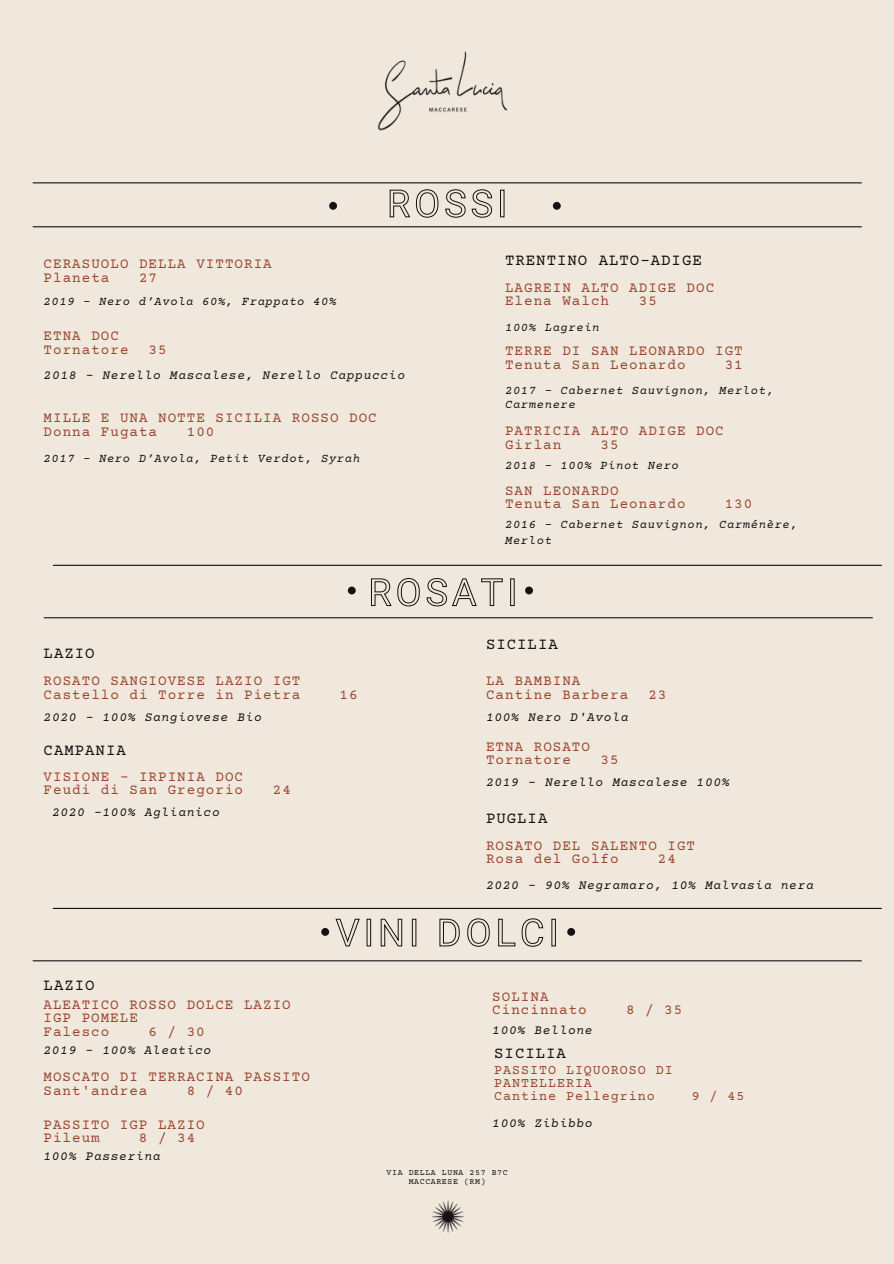
<style>
.page{position:relative;width:894px;height:1264px;background:#fff}
.page>*{position:absolute;margin:0;border:0;box-sizing:border-box;transform-origin:0 0}
.t1{font:15.75px "Courier Prime";letter-spacing:.06em;color:#161112}
.t2{font:14.25px "Courier Prime";letter-spacing:.07em;color:#994830}
.t3{font:13.35px/12.8px "Courier Prime";letter-spacing:.07em;color:#994830}
.t4{font:italic 12.75px "Courier Prime";letter-spacing:.06em;color:#161112}
.t5{font:italic 12px/14px "Courier Prime";letter-spacing:.06em;color:#161112}
.t6{font:8.25px "Courier Prime";letter-spacing:.07em;color:#161112}
</style>
<div class="page">
<div style="left:0;top:0;width:893px;height:1263px;background:#f1e8dd"></div>
<svg style="left:389px;top:189px;width:115px;height:29px"></svg>
<svg style="left:371px;top:578px;width:144px;height:28px"></svg>
<img style="left:377px;top:51px;width:131px;height:80px">
<hr style="left:33px;top:182px;width:828px;height:1px;background:#161112">
<hr style="left:53px;top:564px;width:828px;height:2px;background:#161112">
<hr style="left:33px;top:226px;width:828px;height:1px;background:#161112">
<hr style="left:44px;top:617px;width:828px;height:1px;background:#161112">
<hr style="left:53px;top:907px;width:828px;height:2px;background:#161112">
<div style="left:552px;top:202px;width:8px;height:8px;background:#161112;border-radius:50%"></div>
<div style="left:525px;top:586px;width:8px;height:8px;background:#161112;border-radius:50%"></div>
<div style="left:329px;top:202px;width:8px;height:8px;background:#161112;border-radius:50%"></div>
<div style="left:348px;top:586px;width:7px;height:8px;background:#161112;border-radius:50%"></div>
<img style="left:432px;top:1200px;width:32px;height:33px">
<svg style="left:335px;top:918px;width:221px;height:29px"></svg>
<div style="left:321px;top:928px;width:8px;height:7px;background:#161112;border-radius:50%"></div>
<div style="left:567px;top:928px;width:8px;height:7px;background:#161112;border-radius:50%"></div>
<hr style="left:33px;top:960px;width:828px;height:1px;background:#161112">
<p class="t2" style="left:44px;top:257px;width:230px">CERASUOLO DELLA VITTORIA</p>
<p class="t2" style="left:44px;top:270px;width:67px">Planeta</p>
<p class="t2" style="left:139px;top:270px;width:20px">27</p>
<p class="t5" style="left:44px;top:296px;width:294px">2019 - Nero d’Avola 60%, Frappato 40%</p>
<p class="t2" style="left:44px;top:329px;width:77px">ETNA DOC</p>
<p class="t2" style="left:44px;top:343px;width:86px">Tornatore</p>
<p class="t2" style="left:149px;top:343px;width:20px">35</p>
<p class="t4" style="left:44px;top:369px;width:363px">2018 - Nerello Mascalese, Nerello Cappuccio</p>
<p class="t2" style="left:44px;top:411px;width:334px">MILLE E UNA NOTTE SICILIA ROSSO DOC</p>
<p class="t2" style="left:44px;top:424px;width:115px">Donna Fugata</p>
<p class="t2" style="left:187px;top:424px;width:29px">100</p>
<p class="t5" style="left:44px;top:452px;width:318px">2017 - Nero D’Avola, Petit Verdot, Syrah</p>
<p class="t1" style="left:44px;top:646px;width:53px">LAZIO</p>
<p class="t2" style="left:44px;top:674px;width:258px">ROSATO SANGIOVESE LAZIO IGT</p>
<p class="t2" style="left:44px;top:687px;width:258px">Castello di Torre in Pietra</p>
<p class="t2" style="left:339px;top:687px;width:20px">16</p>
<p class="t4" style="left:44px;top:711px;width:220px">2020 - 100% Sangiovese Bio</p>
<p class="t1" style="left:44px;top:742px;width:84px">CAMPANIA</p>
<p class="t2" style="left:44px;top:769px;width:201px">VISIONE - IRPINIA DOC</p>
<p class="t2" style="left:44px;top:783px;width:201px">Feudi di San Gregorio</p>
<p class="t2" style="left:273px;top:783px;width:20px">24</p>
<p class="t4" style="left:52px;top:806px;width:169px">2020 -100% Aglianico</p>
<p class="t1" style="left:44px;top:978px;width:53px">LAZIO</p>
<p class="t2" style="left:43px;top:997px;width:249px">ALEATICO ROSSO DOLCE LAZIO</p>
<p class="t2" style="left:43px;top:1011px;width:96px">IGP POMELE</p>
<p class="t2" style="left:43px;top:1024px;width:67px">Falesco</p>
<p class="t2" style="left:148px;top:1024px;width:58px">6/30</p>
<p class="t4" style="left:43px;top:1044px;width:169px">2019 - 100% Aleatico</p>
<p class="t2" style="left:43px;top:1069px;width:268px">MOSCATO DI TERRACINA PASSITO</p>
<p class="t2" style="left:43px;top:1083px;width:105px">Sant'andrea</p>
<p class="t2" style="left:187px;top:1083px;width:58px">8/40</p>
<p class="t2" style="left:43px;top:1117px;width:163px">PASSITO IGP LAZIO</p>
<p class="t2" style="left:43px;top:1131px;width:58px">Pileum</p>
<p class="t2" style="left:139px;top:1131px;width:58px">8/34</p>
<p class="t4" style="left:43px;top:1149px;width:119px">100% Passerina</p>
<p class="t1" style="left:505px;top:252px;width:198px">TRENTINO ALTO-ADIGE</p>
<p class="t2" style="left:505px;top:281px;width:210px">LAGREIN ALTO ADIGE DOC</p>
<p class="t2" style="left:505px;top:294px;width:105px">Elena Walch</p>
<p class="t2" style="left:638px;top:294px;width:20px">35</p>
<p class="t5" style="left:505px;top:321px;width:96px">100% Lagrein</p>
<p class="t2" style="left:505px;top:344px;width:239px">TERRE DI SAN LEONARDO IGT</p>
<p class="t2" style="left:505px;top:358px;width:182px">Tenuta San Leonardo</p>
<p class="t2" style="left:724px;top:358px;width:20px">31</p>
<p class="t5" style="left:505px;top:385px;width:270px">2017 - Cabernet Sauvignon, Merlot,<br>Carmenere</p>
<p class="t2" style="left:505px;top:424px;width:220px">PATRICIA ALTO ADIGE DOC</p>
<p class="t2" style="left:505px;top:437px;width:58px">Girlan</p>
<p class="t2" style="left:600px;top:437px;width:20px">35</p>
<p class="t5" style="left:505px;top:460px;width:175px">2018 - 100% Pinot Nero</p>
<p class="t2" style="left:505px;top:483px;width:115px">SAN LEONARDO</p>
<p class="t2" style="left:505px;top:497px;width:182px">Tenuta San Leonardo</p>
<p class="t2" style="left:724px;top:497px;width:29px">130</p>
<p class="t5" style="left:505px;top:517px;width:294px;line-height:16px">2016 - Cabernet Sauvignon, Carménère,<br>Merlot</p>
<p class="t1" style="left:486px;top:637px;width:73px">SICILIA</p>
<p class="t2" style="left:486px;top:674px;width:96px">LA BAMBINA</p>
<p class="t2" style="left:486px;top:687px;width:144px">Cantine Barbera</p>
<p class="t2" style="left:648px;top:687px;width:20px">23</p>
<p class="t4" style="left:486px;top:711px;width:144px">100% Nero D'Avola</p>
<p class="t2" style="left:486px;top:739px;width:105px">ETNA ROSATO</p>
<p class="t2" style="left:486px;top:753px;width:86px">Tornatore</p>
<p class="t2" style="left:600px;top:753px;width:20px">35</p>
<p class="t4" style="left:486px;top:776px;width:245px">2019 - Nerello Mascalese 100%</p>
<p class="t1" style="left:486px;top:811px;width:63px">PUGLIA</p>
<p class="t2" style="left:486px;top:838px;width:210px">ROSATO DEL SALENTO IGT</p>
<p class="t2" style="left:486px;top:852px;width:134px">Rosa del Golfo</p>
<p class="t2" style="left:657px;top:852px;width:20px">24</p>
<p class="t4" style="left:486px;top:879px;width:329px">2020 - 90% Negramaro, 10% Malvasia nera</p>
<p class="t2" style="left:492px;top:989px;width:58px">SOLINA</p>
<p class="t2" style="left:492px;top:1003px;width:96px">Cincinnato</p>
<p class="t2" style="left:626px;top:1003px;width:58px">8/35</p>
<p class="t4" style="left:492px;top:1024px;width:102px">100% Bellone</p>
<p class="t1" style="left:494px;top:1045px;width:73px">SICILIA</p>
<p class="t3" style="left:494px;top:1064px;width:180px">PASSITO LIQUOROSO DI<br>PANTELLERIA</p>
<p class="t3" style="left:494px;top:1090px;width:162px">Cantine Pellegrino</p>
<p class="t3" style="left:691px;top:1090px;width:54px">9/45</p>
<p class="t4" style="left:492px;top:1116px;width:102px">100% Zibibbo</p>
<p class="t6" style="left:386px;top:1168px;width:123px">VIA DELLA LUNA 257 B7C</p>
<p class="t6" style="left:408px;top:1177px;width:78px">MACCARESE (RM)</p>
</div>
